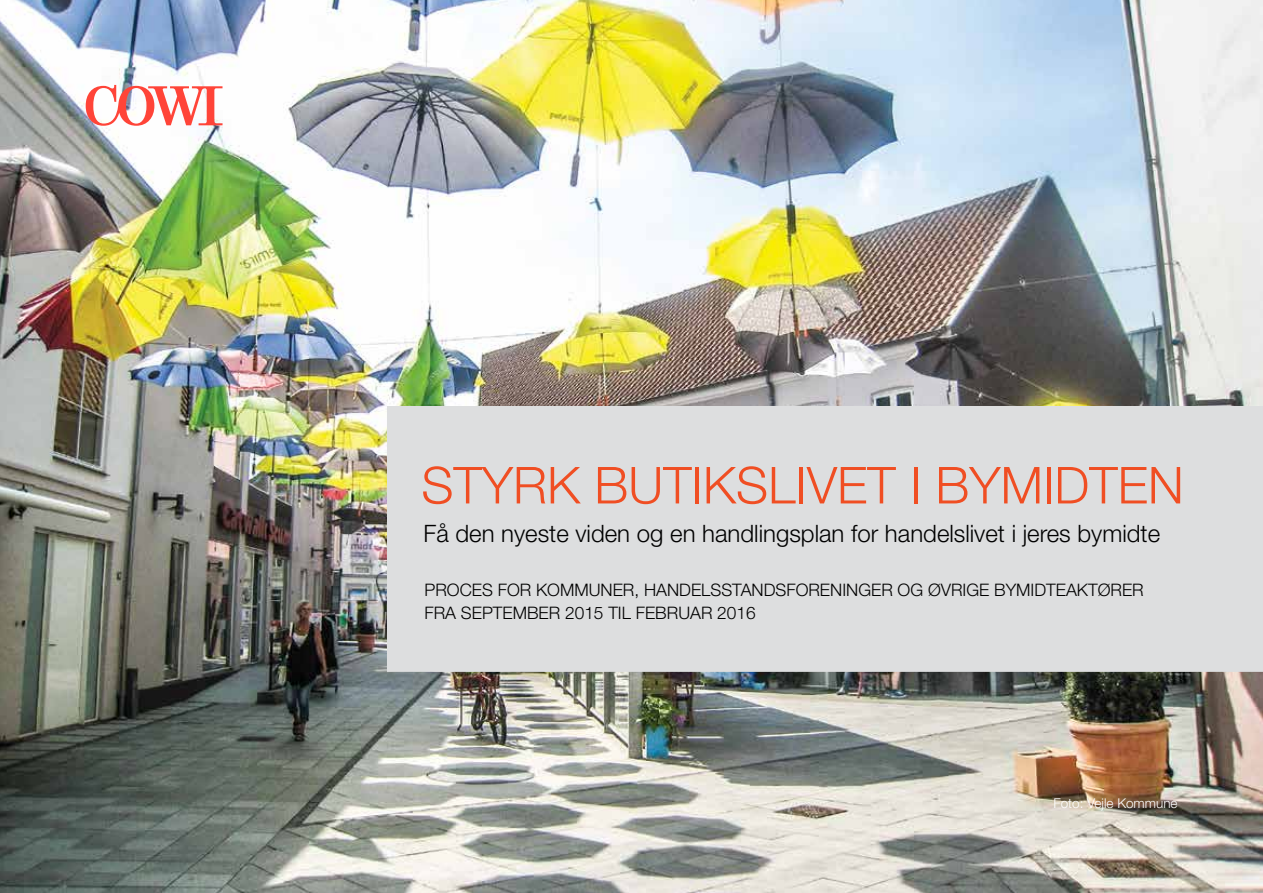
<style>
.page{position:relative;width:1263px;height:893px;background:#fff}
.page>*{position:absolute;margin:0;border:0;box-sizing:border-box;transform-origin:0 0}
.t1{font:300 51px "Helvetica Neue";color:#f04e23}
.t2{font:300 24px "Helvetica Neue";color:#000}
.t3{font:300 17.25px/22.5px "Helvetica Neue";color:#000}
.t4{font:300 13.5px "Helvetica Neue";color:#fff}
</style>
<div class="page">
<img style="left:0;top:0;width:1263px;height:893px">
<div style="left:387px;top:406px;width:876px;height:266px;background:#dddedf"></div>
<svg style="left:86px;top:85px;width:136px;height:41px"></svg>
<h1 class="t1" style="left:421px;top:454px;width:764px">STYRK BUTIKSLIVET I BYMIDTEN</h1>
<h2 class="t2" style="left:423px;top:518px;width:738px">Få den nyeste viden og en handlingsplan for handelslivet i jeres bymidte</h2>
<p class="t3" style="left:424px;top:578px;width:721px">PROCES FOR KOMMUNER, HANDELSSTANDSFORENINGER OG ØVRIGE BYMIDTEAKTØRER<br>FRA SEPTEMBER 2015 TIL FEBRUAR 2016</p>
<p class="t4" style="left:1053px;top:795px;width:126px">Foto: Vejle Kommune</p>
</div>
